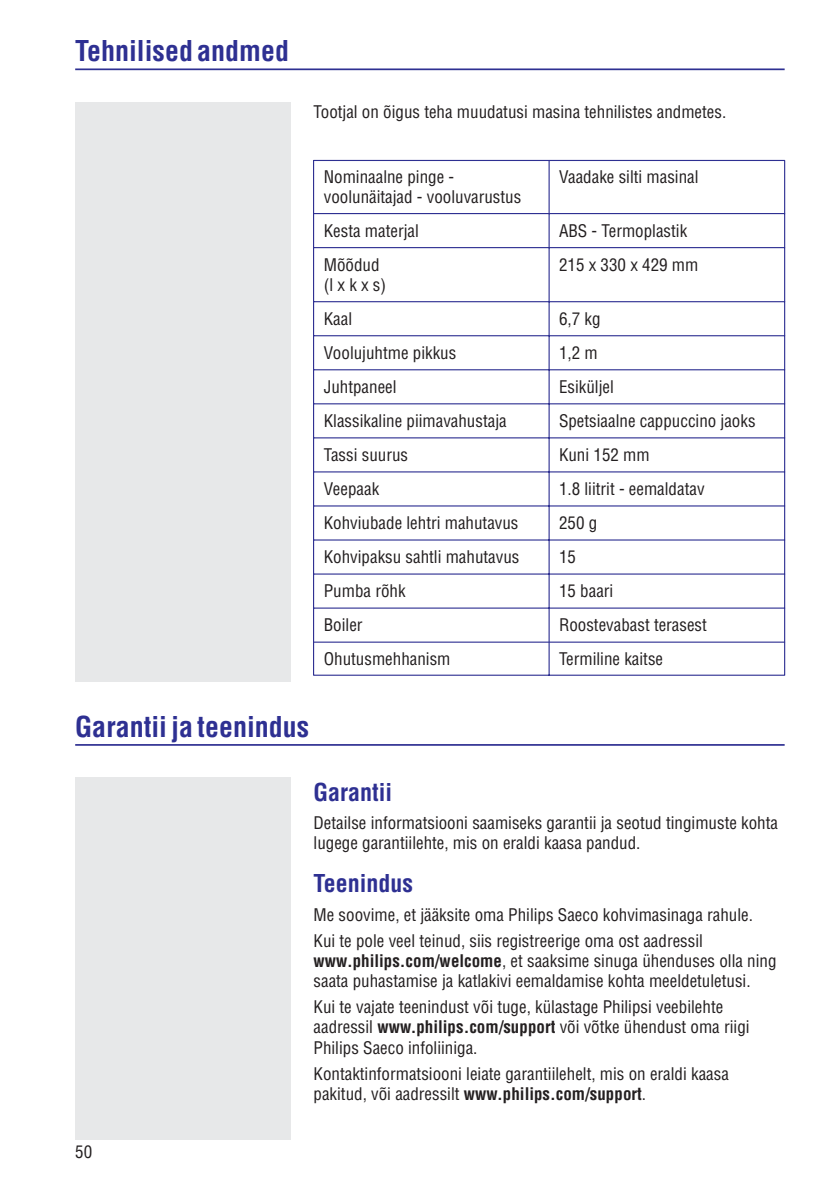
<style>
.page{position:relative;width:840px;height:1191px;background:#fff}
.page>*{position:absolute;margin:0;border:0;box-sizing:border-box;transform-origin:0 0}
.t1{font:700 28px "Rim Helvetica Condensed";color:#2e3092}
.t2{font:700 24px "Rim Helvetica Condensed";color:#2e3092}
.t3{font:17px/20px "Rim Helvetica Condensed";color:#231f20}
.s1{font-weight:700}
</style>
<div class="page">
<hr style="left:75px;top:68px;width:709px;height:2px;background:#2e3092">
<div style="left:75px;top:102px;width:216px;height:579px;background:#e7e8e9"></div>
<svg style="left:313px;top:159px;width:472px;height:517px"></svg>
<hr style="left:313px;top:641px;width:471px;height:1px;background:#2e3092">
<hr style="left:75px;top:744px;width:709px;height:1px;background:#2e3092">
<div style="left:75px;top:777px;width:216px;height:363px;background:#e7e8e9"></div>
<h1 class="t1" style="left:75px;top:40px;width:215px">Tehnilised andmed</h1>
<p class="t3" style="left:313px;top:104px;width:414px">Tootjal on õigus teha muudatusi masina tehnilistes andmetes.</p>
<p class="t3" style="left:323px;top:169px;width:199px">Nominaalne pinge - voolunäitajad - vooluvarustus</p>
<p class="t3" style="left:558px;top:169px;width:141px">Vaadake silti masinal</p>
<p class="t3" style="left:323px;top:222px;width:96px">Kesta materjal</p>
<p class="t3" style="left:558px;top:222px;width:130px">ABS - Termoplastik</p>
<p class="t3" style="left:323px;top:256px;width:64px">Mõõdud (lxkxs)</p>
<p class="t3" style="left:558px;top:256px;width:141px">215 x 330 x 429 mm</p>
<p class="t3" style="left:323px;top:310px;width:30px">Kaal</p>
<p class="t3" style="left:558px;top:310px;width:43px">6,7 kg</p>
<p class="t3" style="left:323px;top:344px;width:134px">Voolujuhtme pikkus</p>
<p class="t3" style="left:558px;top:344px;width:40px">1,2 m</p>
<p class="t3" style="left:323px;top:378px;width:74px">Juhtpaneel</p>
<p class="t3" style="left:558px;top:378px;width:56px">Esiküljel</p>
<p class="t3" style="left:323px;top:412px;width:184px">Klassikaline piimavahustaja</p>
<p class="t3" style="left:558px;top:412px;width:198px">Spetsiaalne cappuccino jaoks</p>
<p class="t3" style="left:323px;top:446px;width:86px">Tassi suurus</p>
<p class="t3" style="left:558px;top:446px;width:92px">Kuni 152 mm</p>
<p class="t3" style="left:323px;top:480px;width:57px">Veepaak</p>
<p class="t3" style="left:558px;top:480px;width:147px">1.8 liitrit - eemaldatav</p>
<p class="t3" style="left:323px;top:514px;width:196px">Kohviubade lehtri mahutavus</p>
<p class="t3" style="left:558px;top:514px;width:40px">250 g</p>
<p class="t3" style="left:323px;top:548px;width:197px">Kohvipaksu sahtli mahutavus</p>
<p class="t3" style="left:558px;top:548px;width:18px">15</p>
<p class="t3" style="left:323px;top:582px;width:83px">Pumba rõhk</p>
<p class="t3" style="left:558px;top:582px;width:56px">15 baari</p>
<p class="t3" style="left:323px;top:616px;width:40px">Boiler</p>
<p class="t3" style="left:558px;top:616px;width:149px">Roostevabast terasest</p>
<p class="t3" style="left:323px;top:650px;width:128px">Ohutusmehhanism</p>
<p class="t3" style="left:558px;top:650px;width:105px">Termiline kaitse</p>
<h1 class="t1" style="left:75px;top:715px;width:235px">Garantii ja teenindus</h1>
<h2 class="t2" style="left:313px;top:782px;width:80px">Garantii</h2>
<p class="t3" style="left:313px;top:814px;width:466px">Detailse informatsiooni saamiseks garantii ja seotud tingimuste kohta lugege garantiilehte, mis on eraldi kaasa pandud.</p>
<h2 class="t2" style="left:313px;top:874px;width:101px">Teenindus</h2>
<p class="t3" style="left:75px;top:1143px;width:18px">50</p>
<p class="t3" style="left:313px;top:903px;width:440px;line-height:26px">Me soovime, et jääksite oma Philips Saeco kohvimasinaga rahule.<br>Kui te pole veel teinud, siis registreerige oma ost aadressil</p>
<p class="t3" style="left:313px;top:952px;width:464px"><span class="s1">www.philips.com/welcome</span>, et saaksime sinuga ühenduses olla ning saata puhastamise ja katlakivi eemaldamise kohta meeldetuletusi.</p>
<p class="t3" style="left:313px;top:998px;width:437px">Kui te vajate teenindust või tuge, külastage Philipsi veebilehte aadressil <span class="s1">www.philips.com/support</span> või võtke ühendust oma riigi<br>Philips Saeco infoliiniga.</p>
<p class="t3" style="left:313px;top:1065px;width:416px">Kontaktinformatsiooni leiate garantiilehelt, mis on eraldi kaasa pakitud, või aadressilt <span class="s1">www.philips.com/support</span>.</p>
</div>
